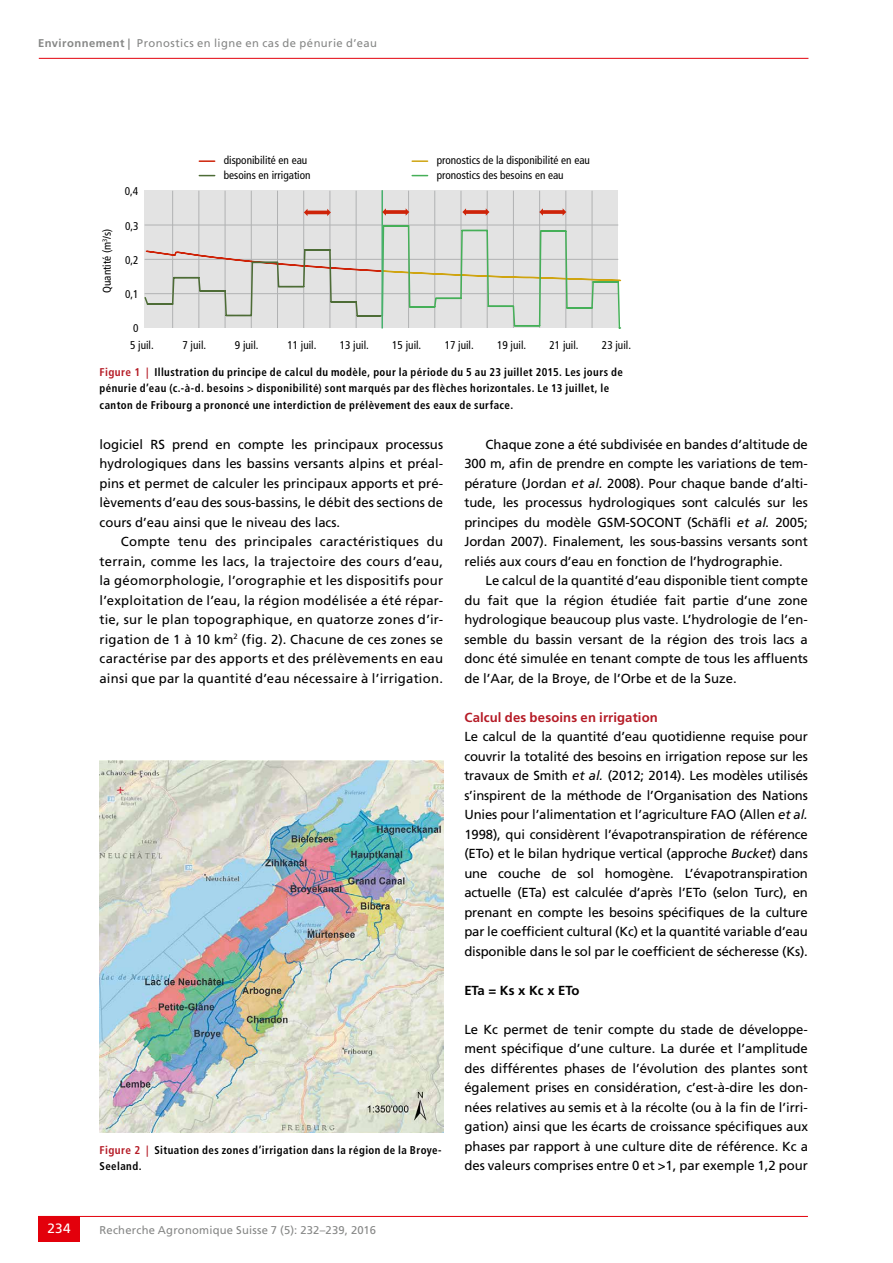
<style>
.page{position:relative;width:893px;height:1263px;background:#fff}
.page>*{position:absolute;margin:0;border:0;box-sizing:border-box;transform-origin:0 0}
.t1{font:13.5px "Frutiger LT Std";color:#fff}
.t2{font:13.2px/19.5px "Frutiger LT Std";color:#000;text-align:justify}
.t3{font:13.2px/19.5px "Frutiger";letter-spacing:-.005em;color:#000;text-align:justify}
.t4{font:700 13.2px "Frutiger LT Std";letter-spacing:.01em;color:#b51b26}
.t5{font:700 13.2px "Frutiger LT Std";color:#000}
.t6{font:700 condensed 11.25px/16.5px "Frutiger LT Std";letter-spacing:.04em;color:#000}
.t7{font:condensed 11.25px "Frutiger";color:#000}
.t8{font:11.25px "Frutiger LT Std";letter-spacing:.025em;color:#868786}
.s1{font-weight:700}
.s2{color:#b51b26}
.s3{font-style:italic}
.s4{font-family:"Frutiger LT Std"}
.s5{font-family:"Frutiger";font-style:italic}
</style>
<div class="page">
<hr style="left:39px;top:58px;width:769px;height:1px;background:#e3000b">
<hr style="left:38px;top:1216px;width:770px;height:1px;background:#e3000b">
<div style="left:38px;top:1216px;width:42px;height:26px;background:#e3000b"></div>
<div style="left:145px;top:191px;width:473px;height:137px;background:#e3e3e3"></div>
<hr style="left:172px;top:191px;width:1px;height:137px;background:#b1b2b3">
<hr style="left:225px;top:191px;width:1px;height:137px;background:#b1b2b3">
<hr style="left:277px;top:191px;width:1px;height:137px;background:#b1b2b3">
<hr style="left:330px;top:191px;width:1px;height:137px;background:#b1b2b3">
<hr style="left:434px;top:191px;width:1px;height:137px;background:#b1b2b3">
<hr style="left:487px;top:191px;width:1px;height:137px;background:#b1b2b3">
<hr style="left:539px;top:191px;width:1px;height:137px;background:#b1b2b3">
<hr style="left:592px;top:191px;width:1px;height:137px;background:#b1b2b3">
<hr style="left:198px;top:191px;width:1px;height:137px;background:#b1b2b3">
<hr style="left:251px;top:191px;width:1px;height:137px;background:#b1b2b3">
<hr style="left:303px;top:191px;width:1px;height:137px;background:#b1b2b3">
<hr style="left:356px;top:191px;width:1px;height:137px;background:#b1b2b3">
<hr style="left:408px;top:191px;width:1px;height:137px;background:#b1b2b3">
<hr style="left:461px;top:191px;width:1px;height:137px;background:#b1b2b3">
<hr style="left:513px;top:191px;width:1px;height:137px;background:#b1b2b3">
<hr style="left:565px;top:191px;width:1px;height:137px;background:#b1b2b3">
<svg style="left:144px;top:224px;width:478px;height:105px"></svg>
<svg style="left:199px;top:160px;width:16px;height:2px"></svg>
<svg style="left:412px;top:160px;width:16px;height:2px"></svg>
<svg style="left:199px;top:175px;width:16px;height:1px"></svg>
<svg style="left:412px;top:175px;width:16px;height:1px"></svg>
<hr style="left:381px;top:190px;width:2px;height:138px;background:#47b16e">
<svg style="left:382px;top:208px;width:27px;height:8px"></svg>
<svg style="left:462px;top:208px;width:27px;height:8px"></svg>
<svg style="left:539px;top:208px;width:27px;height:8px"></svg>
<svg style="left:304px;top:209px;width:27px;height:7px"></svg>
<img style="left:99px;top:761px;width:344px;height:372px">
<p class="t8" style="left:38px;top:36px;width:340px"><span class="s1">Environnement |</span> Pronostics en ligne en cas de pénurie d’eau</p>
<p class="t7" style="left:101px;top:293px;width:66px;rotate:-90deg">Quantité (m<sup>3</sup>/s)</p>
<p class="t7" style="left:125px;top:185px;width:15px">0,4</p>
<p class="t7" style="left:125px;top:219px;width:15px">0,3</p>
<p class="t7" style="left:125px;top:253px;width:15px">0,2</p>
<p class="t7" style="left:125px;top:288px;width:15px">0,1</p>
<p class="t7" style="left:133px;top:322px;width:7px">0</p>
<p class="t7" style="left:224px;top:154px;width:85px">disponibilité en eau</p>
<p class="t7" style="left:437px;top:154px;width:155px">pronostics de la disponibilité en eau</p>
<p class="t7" style="left:224px;top:168px;width:88px">besoins en irrigation</p>
<p class="t7" style="left:437px;top:168px;width:129px">pronostics des besoins en eau</p>
<p class="t7" style="left:130px;top:339px;width:25px">5 juil.</p>
<p class="t7" style="left:183px;top:339px;width:25px">7 juil.</p>
<p class="t7" style="left:235px;top:339px;width:25px">9 juil.</p>
<p class="t7" style="left:287px;top:339px;width:31px">11 juil.</p>
<p class="t7" style="left:340px;top:339px;width:31px">13 juil.</p>
<p class="t7" style="left:392px;top:339px;width:31px">15 juil.</p>
<p class="t7" style="left:445px;top:339px;width:31px">17 juil.</p>
<p class="t7" style="left:497px;top:339px;width:31px">19 juil.</p>
<p class="t7" style="left:549px;top:339px;width:31px">21 juil.</p>
<p class="t7" style="left:602px;top:339px;width:31px">23 juil.</p>
<p class="t6" style="left:99px;top:364px;width:525px"><span class="s2">Figure 1 |</span> Illustration du principe de calcul du modèle, pour la période du 5 au 23 juillet 2015. Les jours de pénurie d’eau (c.-à-d. besoins &gt; disponibilité) sont marqués par des flèches horizontales. Le 13 juillet, le canton de Fribourg a prononcé une interdiction de prélèvement des eaux de surface.</p>
<p class="t1" style="left:47px;top:1221px;width:25px">234</p>
<p class="t2" style="left:99px;top:434px;width:345px">logiciel RS prend en compte les principaux processus hydrologiques dans les bassins versants alpins et préal&shy;pins et permet de calculer les principaux apports et pré&shy;lèvements d’eau des sous-bassins, le débit des sections de cours d’eau ainsi que le niveau des lacs.</p>
<p class="t2" style="left:99px;top:532px;width:345px;text-indent:21px">Compte tenu des principales caractéristiques du terrain, comme les lacs, la trajectoire des cours d’eau, la géomorphologie, l’orographie et les dispositifs pour l’exploitation de l’eau, la région modélisée a été répar&shy;tie, sur le plan topographique, en quatorze zones d’ir&shy;rigation de 1 à 10 km<sup>2</sup> (fig. 2). Chacune de ces zones se caractérise par des apports et des prélèvements en eau ainsi que par la quantité d’eau nécessaire à l’irrigation.</p>
<p class="t6" style="left:99px;top:1141px;width:344px"><span class="s2">Figure 2 |</span> Situation des zones d’irrigation dans la région de la Broye-<br>Seeland.</p>
<p class="t8" style="left:99px;top:1223px;width:278px">Recherche Agronomique Suisse 7 (5): 232–239, 2016</p>
<p class="t3" style="left:464px;top:434px;width:345px;text-indent:21px">Chaque zone a été subdivisée en bandes d’altitude de 300 m, afin de prendre en compte les variations de tem&shy;pérature (Jordan <span class="s3">et al.</span> 2008). Pour chaque bande d’alti&shy;tude, les processus hydrologiques sont calculés sur les principes du modèle GSM-SOCONT (Schäfli <span class="s3">et al.</span> 2005; Jordan 2007). Finalement, les sous-bassins versants sont reliés aux cours d’eau en fonction de l’hydrographie.</p>
<p class="t3" style="left:464px;top:571px;width:345px;text-indent:21px">Le calcul de la quantité d’eau disponible tient compte du fait que la région <span class="s4">étudiée</span> fait partie d’une zone hydrologique beaucoup plus vaste. L’hydrologie de l’en&shy;semble du bassin versant de la région des trois lacs a donc <span class="s4">été</span> simulée en tenant compte de tous les affluents de l’Aar, de la Broye, de l’Orbe et de la Suze.</p>
<p class="t4" style="left:464px;top:709px;width:195px">Calcul des besoins en irrigation</p>
<p class="t2" style="left:464px;top:727px;width:345px">Le calcul de la quantité d’eau quotidienne requise pour couvrir la totalité des besoins en irrigation repose sur les travaux de Smith <span class="s5">et al.</span> (2012; 2014). Les modèles utilisés s’inspirent de la méthode de l’Organisation des Nations Unies pour l’alimentation et l’agriculture FAO (Allen <span class="s5">et al.<br></span>1998), qui considèrent l’évapotranspiration de référence (ETo) et le bilan hydrique vertical (approche <span class="s5">Bucket</span>) dans une couche de sol homogène. L’évapotranspiration actuelle (ETa) est calculée d’après l’ETo (selon Turc), en prenant en compte les besoins spécifiques de la culture par le coefficient cultural (Kc) et la quantité variable d’eau disponible dans le sol par le coefficient de sécheresse (Ks).</p>
<p class="t5" style="left:464px;top:982px;width:117px">ETa = Ks x Kc x ETo</p>
<p class="t2" style="left:464px;top:1019px;width:345px">Le Kc permet de tenir compte du stade de développe&shy;ment spécifique d’une culture. La durée et l’amplitude des différentes phases de l’évolution des plantes sont également prises en considération, c’est-à-dire les don&shy;nées relatives au semis et à la récolte (ou à la fin de l’irri&shy;gation) ainsi que les écarts de croissance spécifiques aux phases par rapport à une culture dite de référence. Kc a des valeurs comprises entre 0 et &gt;1, par exemple 1,2 pour</p>
</div>
